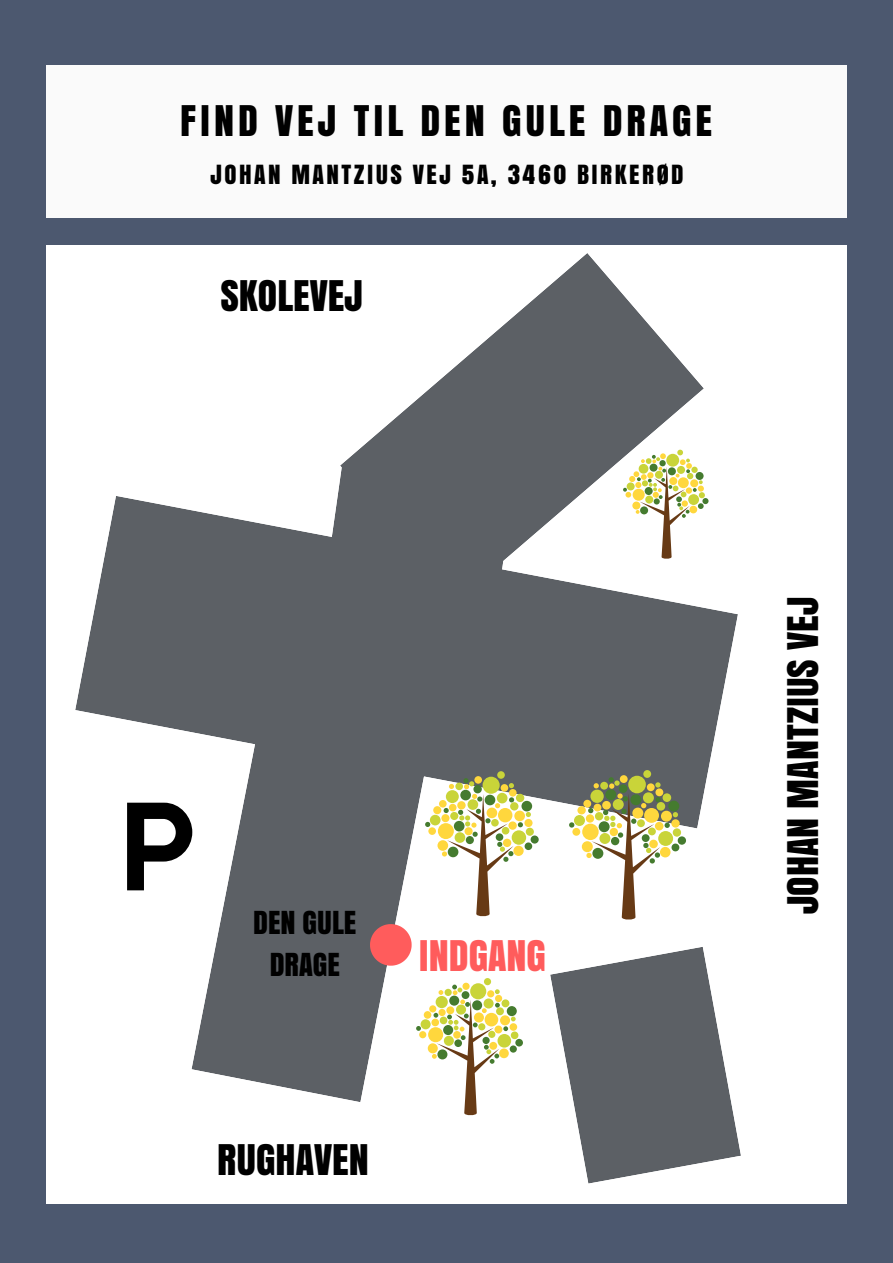
<style>
.page{position:relative;width:893px;height:1263px;background:#fff}
.page>*{position:absolute;margin:0;border:0;box-sizing:border-box;transform-origin:0 0}
.t1{font:39.6px "Anton";color:#000}
.t2{font:39.6px "Anton";letter-spacing:.1em;color:#000}
.t3{font:39.6px "Anton";color:#ff5c5c}
.t4{font:29.7px/41.5px "Anton";color:#000;text-align:center}
.t5{font:24.75px "Anton";letter-spacing:.1em;color:#000}
</style>
<div class="page">
<div style="left:0;top:0;width:892px;height:1262px;background:#4c586f"></div>
<div style="left:46px;top:65px;width:800px;height:153px;background:#fafafa"></div>
<div style="left:46px;top:245px;width:800px;height:959px;background:#fff"></div>
<svg style="left:191px;top:828px;width:241px;height:274px;fill:#5c6065"></svg>
<svg style="left:341px;top:253px;width:363px;height:243px;fill:#5c6065"></svg>
<svg style="left:550px;top:947px;width:191px;height:236px"></svg>
<svg style="left:75px;top:496px;width:663px;height:332px;fill:#5c6065"></svg>
<div style="left:304px;top:465px;width:209px;height:291px;background:#5c6065"></div>
<div style="left:506px;top:1006px;width:11px;height:10px;background:#457b2f;border-radius:50%"></div>
<svg style="left:416px;top:1026px;width:5px;height:5px"></svg>
<div style="left:515px;top:1039px;width:8px;height:7px;background:#457b2f;border-radius:50%"></div>
<div style="left:420px;top:1019px;width:10px;height:10px;background:#c9d439;border-radius:50%"></div>
<div style="left:484px;top:978px;width:7px;height:7px;background:#c9d439;border-radius:50%"></div>
<div style="left:511px;top:1031px;width:7px;height:8px;background:#c9d439;border-radius:50%"></div>
<svg style="left:428px;top:1027px;width:15px;height:15px"></svg>
<div style="left:428px;top:1043px;width:10px;height:10px;background:#ffd73d;border-radius:50%"></div>
<div style="left:419px;top:1031px;width:7px;height:7px;background:#ffd73d;border-radius:50%"></div>
<div style="left:429px;top:1005px;width:7px;height:7px;background:#ffd73d;border-radius:50%"></div>
<svg style="left:432px;top:984px;width:83px;height:131px"></svg>
<div style="left:509px;top:1023px;width:8px;height:8px;background:#ffd73d;border-radius:50%"></div>
<div style="left:453px;top:1031px;width:8px;height:8px;background:#ffd73d;border-radius:50%"></div>
<div style="left:431px;top:1019px;width:8px;height:7px;background:#ffd73d;border-radius:50%"></div>
<div style="left:424px;top:1011px;width:7px;height:8px;background:#ffd73d;border-radius:50%"></div>
<div style="left:446px;top:1006px;width:8px;height:8px;background:#ffd73d;border-radius:50%"></div>
<div style="left:489px;top:1042px;width:8px;height:8px;background:#ffd73d;border-radius:50%"></div>
<svg style="left:425px;top:822px;width:5px;height:5px"></svg>
<div style="left:530px;top:835px;width:8px;height:8px;background:#457b2f;border-radius:50%"></div>
<div style="left:430px;top:815px;width:10px;height:10px;background:#c9d439;border-radius:50%"></div>
<div style="left:497px;top:771px;width:8px;height:8px;background:#c9d439;border-radius:50%"></div>
<div style="left:525px;top:828px;width:9px;height:8px;background:#c9d439;border-radius:50%"></div>
<svg style="left:438px;top:823px;width:16px;height:16px"></svg>
<div style="left:437px;top:840px;width:11px;height:11px;background:#ffd73d;border-radius:50%"></div>
<div style="left:428px;top:827px;width:8px;height:8px;background:#ffd73d;border-radius:50%"></div>
<div style="left:439px;top:800px;width:7px;height:7px;background:#ffd73d;border-radius:50%"></div>
<svg style="left:442px;top:778px;width:89px;height:138px"></svg>
<div style="left:524px;top:819px;width:8px;height:8px;background:#ffd73d;border-radius:50%"></div>
<div style="left:464px;top:827px;width:8px;height:8px;background:#ffd73d;border-radius:50%"></div>
<div style="left:441px;top:814px;width:8px;height:8px;background:#ffd73d;border-radius:50%"></div>
<div style="left:433px;top:806px;width:8px;height:8px;background:#ffd73d;border-radius:50%"></div>
<div style="left:457px;top:801px;width:8px;height:8px;background:#ffd73d;border-radius:50%"></div>
<div style="left:503px;top:839px;width:8px;height:8px;background:#ffd73d;border-radius:50%"></div>
<svg style="left:623px;top:450px;width:85px;height:109px"></svg>
<div style="left:681px;top:500px;width:7px;height:7px;background:#ffd73d;border-radius:50%"></div>
<div style="left:668px;top:801px;width:11px;height:10px;background:#457b2f;border-radius:50%"></div>
<svg style="left:569px;top:822px;width:5px;height:6px"></svg>
<svg style="left:677px;top:836px;width:9px;height:9px"></svg>
<div style="left:574px;top:815px;width:11px;height:11px;background:#c9d439;border-radius:50%"></div>
<div style="left:643px;top:770px;width:8px;height:8px;background:#c9d439;border-radius:50%"></div>
<div style="left:672px;top:828px;width:9px;height:9px;background:#c9d439;border-radius:50%"></div>
<svg style="left:582px;top:824px;width:16px;height:16px"></svg>
<div style="left:582px;top:841px;width:10px;height:11px;background:#ffd73d;border-radius:50%"></div>
<div style="left:572px;top:828px;width:8px;height:8px;background:#ffd73d;border-radius:50%"></div>
<svg style="left:583px;top:800px;width:8px;height:8px"></svg>
<svg style="left:586px;top:777px;width:92px;height:142px"></svg>
<div style="left:671px;top:819px;width:8px;height:9px;background:#ffd73d;border-radius:50%"></div>
<div style="left:609px;top:828px;width:9px;height:8px;background:#ffd73d;border-radius:50%"></div>
<div style="left:586px;top:814px;width:8px;height:9px;background:#ffd73d;border-radius:50%"></div>
<div style="left:577px;top:806px;width:8px;height:8px;background:#ffd73d;border-radius:50%"></div>
<div style="left:602px;top:801px;width:8px;height:8px;background:#ffd73d;border-radius:50%"></div>
<div style="left:649px;top:840px;width:8px;height:8px;background:#ffd73d;border-radius:50%"></div>
<svg style="left:127px;top:803px;width:65px;height:87px"></svg>
<svg style="left:370px;top:924px;width:41px;height:42px;background:#ec6c6d"></svg>
<p class="t2" style="left:180px;top:91px;width:533px">FIND VEJ TIL DEN GULE DRAGE</p>
<p class="t5" style="left:210px;top:156px;width:475px">JOHAN MANTZIUS VEJ 5A, 3460 BIRKERØD</p>
<p class="t1" style="left:220px;top:266px;width:144px">SKOLEVEJ</p>
<p class="t4" style="left:253px;top:901px;width:104px">DEN GULE<br>DRAGE</p>
<p class="t3" style="left:419px;top:926px;width:129px">INDGANG</p>
<p class="t1" style="left:217px;top:1130px;width:153px">RUGHAVEN</p>
<p class="t1" style="left:773px;top:914px;width:319px;rotate:-90deg">JOHAN MANTZIUS VEJ</p>
</div>
